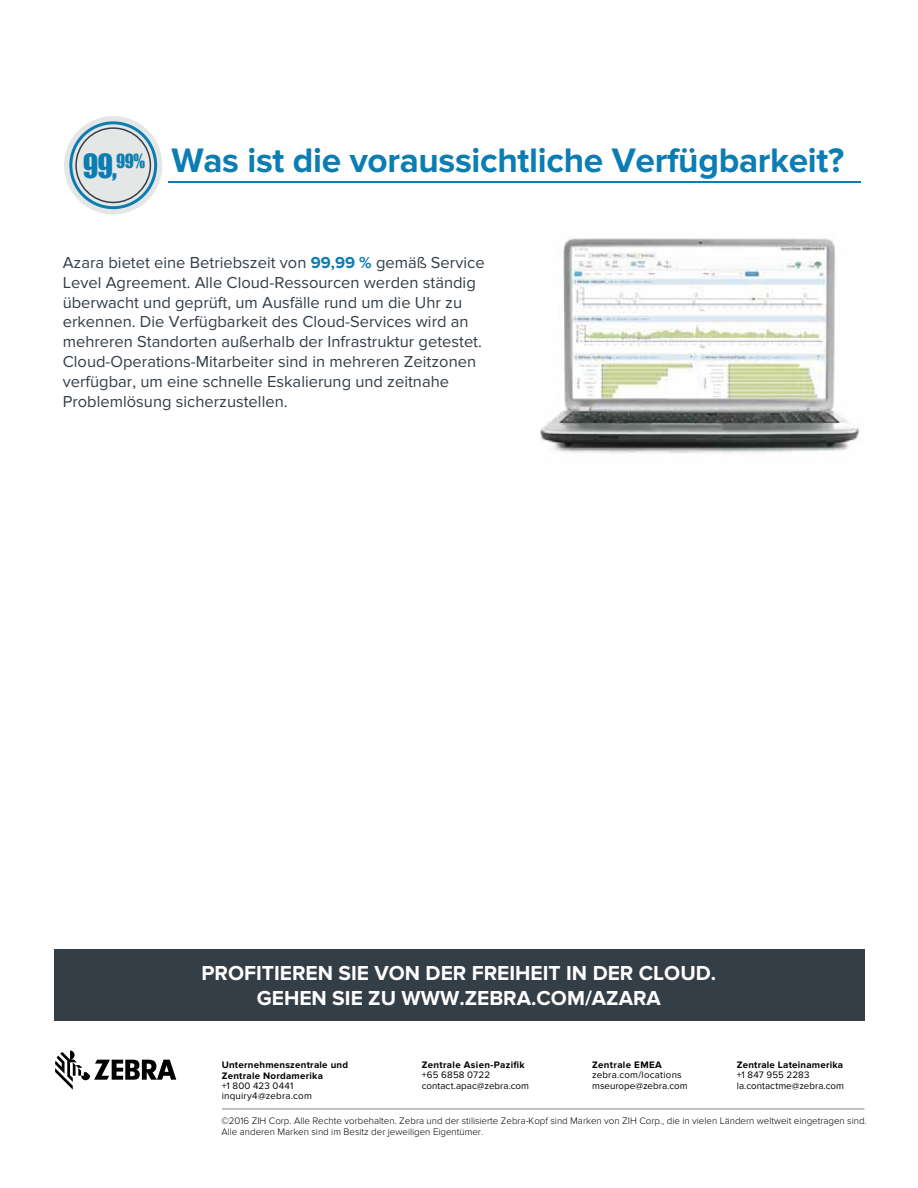
<style>
.page{position:relative;width:918px;height:1188px;background:#fff}
.page>*{position:absolute;margin:0;border:0;box-sizing:border-box;transform-origin:0 0}
.t1{font:700 35.25px "Proxima Nova";letter-spacing:-.01em;color:#0b7db2}
.t2{font:30.6px "Impact";color:#0b7db2;scale:.94 1}
.t3{font:700 21px/25.2px "Proxima Nova";color:#fff;text-align:center}
.t4{font:16.5px/19.8px "Proxima Nova";color:#343e47}
.t5{font:300 9.75px/11.7px "Proxima Nova";color:#000}
.t6{font:9.75px/10.5px "Proxima Nova";letter-spacing:.01em;color:#000}
.t7{font:700 9.75px/11.7px "Proxima Nova";letter-spacing:.025em;color:#010101}
.s1{font-weight:700;color:#0b7db2}
</style>
<div class="page">
<div style="left:54px;top:949px;width:810px;height:71px;background:#343e47"></div>
<svg style="left:55px;top:1051px;width:121px;height:39px"></svg>
<hr style="left:222px;top:1109px;width:643px;height:1px;background:#7e868c">
<div style="left:64px;top:116px;width:98px;height:98px;background:#e5e6e6;border-radius:50%"></div>
<div style="left:75px;top:127px;width:76px;height:76px;border:2px solid #343e47;border-radius:50%"></div>
<div style="left:69px;top:121px;width:88px;height:88px;border:3px solid #0b7db2;border-radius:50%"></div>
<hr style="left:169px;top:181px;width:692px;height:1px;background:#0b7db2">
<img style="left:540px;top:238px;width:320px;height:216px">
<h2 class="t2" style="left:83px;top:143px;width:68px">99,<sup>99%</sup></h2>
<h1 class="t1" style="left:171px;top:140px;width:674px">Was ist die voraussichtliche Verfügbarkeit?</h1>
<p class="t4" style="left:63px;top:253px;width:423px">Azara bietet eine Betriebszeit von <span class="s1">99,99 %</span> gemäß Service Level Agreement. Alle Cloud-Ressourcen werden ständig überwacht und geprüft, um Ausfälle rund um die Uhr zu erkennen. Die Verfügbarkeit des Cloud-Services wird an mehreren Standorten außerhalb der Infrastruktur getestet.<br>Cloud-Operations-Mitarbeiter sind in mehreren Zeitzonen verfügbar, um eine schnelle Eskalierung und zeitnahe Problemlösung sicherzustellen.</p>
<p class="t3" style="left:201px;top:961px;width:516px">PROFITIEREN SIE VON DER FREIHEIT IN DER CLOUD.<br>GEHEN SIE ZU WWW.ZEBRA.COM/AZARA</p>
<p class="t7" style="left:222px;top:1059px;width:128px">Unternehmenszentrale und<br>Zentrale Nordamerika</p>
<p class="t6" style="left:222px;top:1080px;width:92px">+1 800 423 0441 inquiry4@zebra.com</p>
<p class="t7" style="left:422px;top:1059px;width:105px">Zentrale Asien-Pazifik</p>
<p class="t7" style="left:592px;top:1059px;width:71px">Zentrale EMEA</p>
<p class="t6" style="left:592px;top:1070px;width:97px">zebra.com/locations mseurope@zebra.com</p>
<p class="t6" style="left:422px;top:1070px;width:109px">+65 6858 0722 contact.apac@zebra.com</p>
<p class="t7" style="left:737px;top:1059px;width:108px">Zentrale Lateinamerika</p>
<p class="t6" style="left:737px;top:1070px;width:109px">+1 847 955 2283 la.contactme@zebra.com</p>
<p class="t5" style="left:221px;top:1115px;width:647px">©2016 ZIH Corp. Alle Rechte vorbehalten. Zebra und der stilisierte Zebra-Kopf sind Marken von ZIH Corp., die in vielen Ländern weltweit eingetragen sind.<br>Alle anderen Marken sind im Besitz der jeweiligen Eigentümer.</p>
</div>
